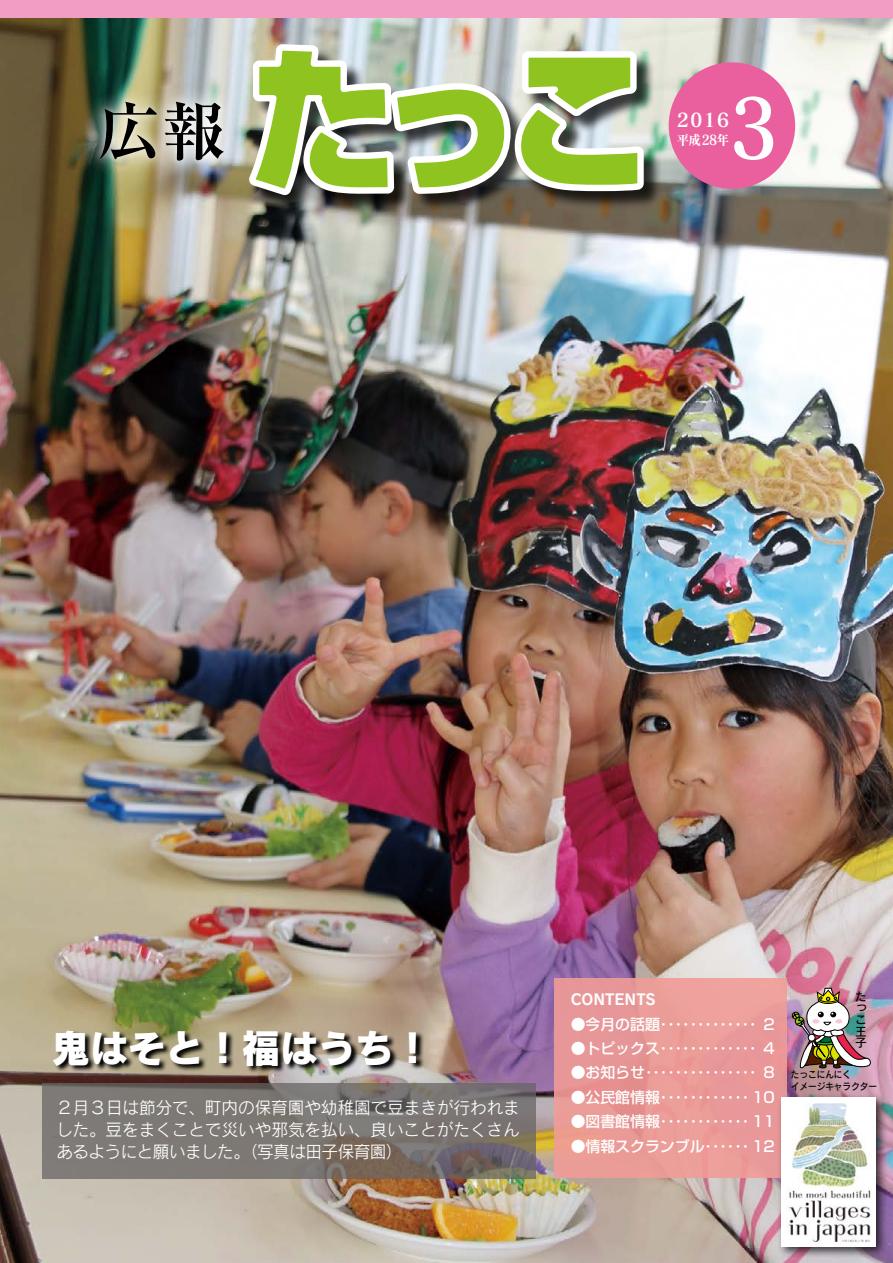
<style>
.page{position:relative;width:893px;height:1263px;background:#fff}
.page>*{position:absolute;margin:0;border:0;box-sizing:border-box;transform-origin:0 0}
.t1{font:81.9px "Matisse Pro B";color:#fff;scale:.91 1}
.t2{font:700 63.75px "Ryumin Pro";color:#000}
.t3{font:39.3px "Rodin Pro EB";letter-spacing:-.035em;color:#fff}
.t4{font:19.2px "Matisse Pro B";color:#fff}
.t5{font:16.95px/22.4px "Rodin Pro M";letter-spacing:-.005em;color:#fff;text-align:justify}
.t6{font:500 14.85px "Shin Go Pro";color:#fff}
.t7{font:14.85px "Rodin Pro B";color:#fff}
.t8{font:13.8px "Matisse Pro B";letter-spacing:-.05em;color:#fff;scale:.9 1}
.t9{font:11.7px/11.7px "Rodin Pro DB";color:#000;text-align:justify}
.t10{font:9.6px/11.7px "Rodin Pro DB";color:#000;scale:.9 1}
</style>
<div class="page">
<img style="left:0;top:17px;width:893px;height:1246px">
<div style="left:669px;top:62px;width:126px;height:127px;background:#ea609e;border-radius:50%"></div>
<div style="left:252px;top:47px;width:411px;height:166px;background:#000;opacity:.75"></div>
<img style="left:244px;top:17px;width:403px;height:183px">
<div style="left:0;top:0;width:893px;height:17px;background:#f19ec2"></div>
<div style="left:554px;top:978px;width:233px;height:200px;background:#ea9998"></div>
<svg style="left:43px;top:1083px;width:493px;height:96px;background:#79736f"></svg>
<svg style="left:54px;top:1030px;width:371px;height:44px;background:#77705e"></svg>
<img style="left:792px;top:987px;width:82px;height:92px">
<div style="left:777px;top:1093px;width:112px;height:166px;background:#000;opacity:.75"></div>
<img style="left:781px;top:1097px;width:95px;height:149px">
<div style="left:80px;top:82px;width:162px;height:99px;background:#fff;opacity:.75"></div>
<div style="left:82px;top:83px;width:159px;height:96px;background:#fff;opacity:.75"></div>
<h2 class="t2" style="left:98px;top:81px;width:129px">広報</h2>
<h1 class="t1" style="left:729px;top:75px;width:55px">3</h1>
<p class="t4" style="left:677px;top:108px;width:54px">2016</p>
<p class="t8" style="left:677px;top:131px;width:60px">平成28年</p>
<h3 class="t3" style="left:51px;top:1020px;width:383px">鬼はそと！福はうち!</h3>
<p class="t5" style="left:56px;top:1096px;width:465px">２月３日は節分で、町内の保育園や幼稚園で豆まきが行われました。豆をまくことで災いや邪気を払い、良いことがたくさんあるようにと願いました。（写真は田子保育園(</p>
<p class="t7" style="left:571px;top:989px;width:87px">CONTENTS</p>
<p class="t6" style="left:571px;top:1012px;width:188px">● 今月の話題 ・・・・・・・・・・・・・</p>
<p class="t6" style="left:571px;top:1036px;width:188px">● トピックス ・・・・・・・・・・・・・</p>
<p class="t6" style="left:763px;top:1012px;width:13px">2</p>
<p class="t6" style="left:763px;top:1036px;width:13px">4</p>
<p class="t6" style="left:571px;top:1061px;width:188px">● お知らせ ・・・・・・・・・・・・・・・</p>
<p class="t6" style="left:571px;top:1085px;width:206px">● 公民館情報 ・・・・・・・・・・・・ 1 0</p>
<p class="t6" style="left:571px;top:1109px;width:206px">● 図書館情報 ・・・・・・・・・・・・ 1 1</p>
<p class="t6" style="left:571px;top:1134px;width:206px">●情報スクランブル ・・・・・・ 1 2</p>
<p class="t6" style="left:763px;top:1061px;width:13px">8</p>
<p class="t9" style="left:855px;top:990px;width:13px">たっこ王子</p>
<p class="t10" style="left:791px;top:1068px;width:97px">たっこにんにく<br>イメージキャラクター</p>
</div>
